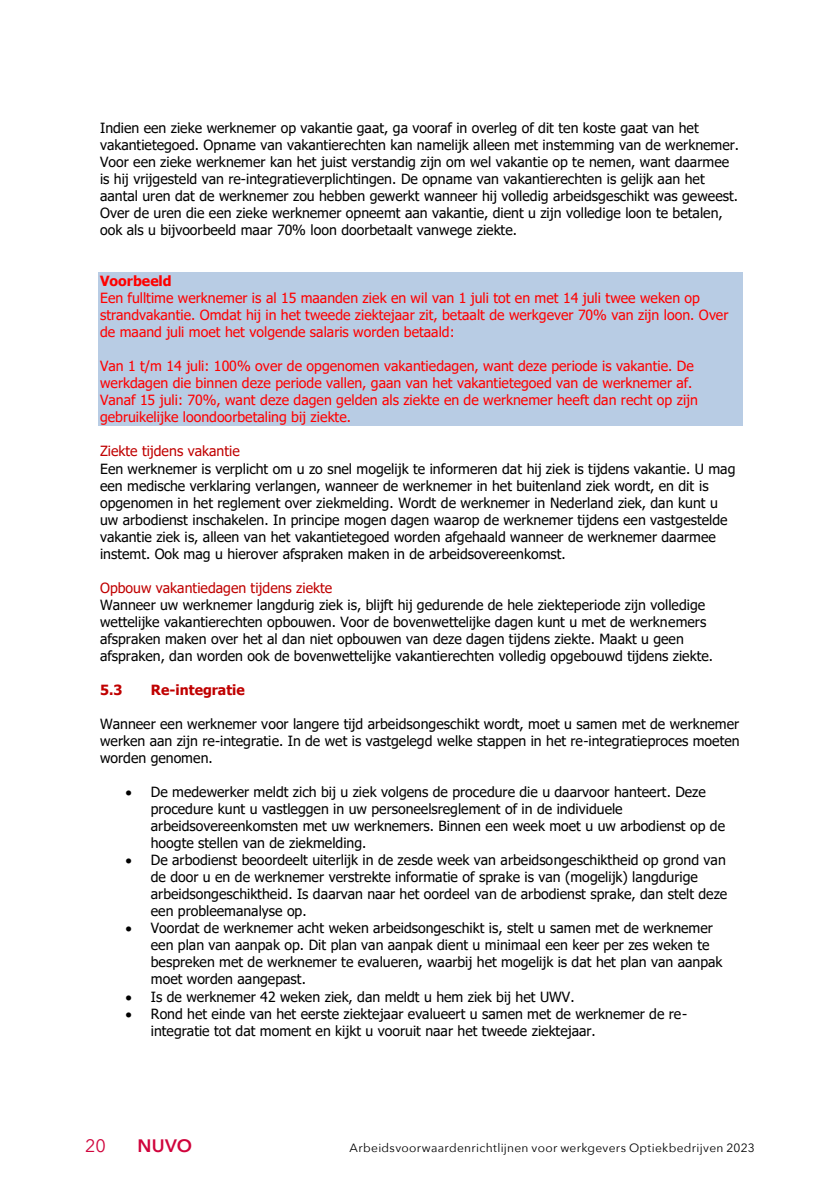
<style>
.page{position:relative;width:840px;height:1191px;background:#fff}
.page>*{position:absolute;margin:0;border:0;box-sizing:border-box;transform-origin:0 0}
.t1{font:600 18px "Avenir Next";color:#d0043c}
.t2{font:18px "Avenir Next";color:#d0043c}
.t3{font:14px/17px "Tahoma";color:#000}
.t4{font:14px/17px "Tahoma";color:#f00}
.t5{font:14px "Tahoma";color:#c00000}
.t6{font:700 14px "Tahoma";color:#c00000}
.t7{font:700 14px "Tahoma";color:#f00}
.t8{font:12px "Avenir Next";letter-spacing:.025em;color:#000}
</style>
<div class="page">
<div style="left:98px;top:272px;width:643px;height:17px;background:#b8cce4"></div>
<div style="left:98px;top:289px;width:643px;height:17px;background:#b8cce4"></div>
<div style="left:98px;top:306px;width:643px;height:17px;background:#b8cce4"></div>
<div style="left:98px;top:323px;width:643px;height:17px;background:#b8cce4"></div>
<div style="left:98px;top:340px;width:643px;height:17px;background:#b8cce4"></div>
<div style="left:98px;top:357px;width:643px;height:17px;background:#b8cce4"></div>
<div style="left:98px;top:374px;width:643px;height:17px;background:#b8cce4"></div>
<div style="left:98px;top:391px;width:643px;height:17px;background:#b8cce4"></div>
<div style="left:98px;top:408px;width:643px;height:17px;background:#b8cce4"></div>
<p class="t3" style="left:100px;top:120px;width:640px">Indien een zieke werknemer op vakantie gaat, ga vooraf in overleg of dit ten koste gaat van het vakantietegoed. Opname van vakantierechten kan namelijk alleen met instemming van de werknemer.<br>Voor een zieke werknemer kan het juist verstandig zijn om wel vakantie op te nemen, want daarmee is hij vrijgesteld van re-integratieverplichtingen. De opname van vakantierechten is gelijk aan het aantal uren dat de werknemer zou hebben gewerkt wanneer hij volledig arbeidsgeschikt was geweest.<br>Over de uren die een zieke werknemer opneemt aan vakantie, dient u zijn volledige loon te betalen, ook als u bijvoorbeeld maar 70% loon doorbetaalt vanwege ziekte.</p>
<p class="t7" style="left:100px;top:271px;width:73px">Voorbeeld</p>
<p class="t4" style="left:100px;top:290px;width:629px">Een fulltime werknemer is al 15 maanden ziek en wil van 1 juli tot en met 14 juli twee weken op strandvakantie. Omdat hij in het tweede ziektejaar zit, betaalt de werkgever 70% van zijn loon. Over de maand juli moet het volgende salaris worden betaald:</p>
<p class="t4" style="left:100px;top:358px;width:599px">Van 1 t/m 14 juli: 100% over de opgenomen vakantiedagen, want deze periode is vakantie. De werkdagen die binnen deze periode vallen, gaan van het vakantietegoed van de werknemer af.<br>Vanaf 15 juli: 70%, want deze dagen gelden als ziekte en de werknemer heeft dan recht op zijn gebruikelijke loondoorbetaling bij ziekte.</p>
<p class="t5" style="left:100px;top:442px;width:141px">Ziekte tijdens vakantie</p>
<p class="t3" style="left:100px;top:461px;width:636px">Een werknemer is verplicht om u zo snel mogelijk te informeren dat hij ziek is tijdens vakantie. U mag een medische verklaring verlangen, wanneer de werknemer in het buitenland ziek wordt, en dit is opgenomen in het reglement over ziekmelding. Wordt de werknemer in Nederland ziek, dan kunt u uw arbodienst inschakelen. In principe mogen dagen waarop de werknemer tijdens een vastgestelde vakantie ziek is, alleen van het vakantietegoed worden afgehaald wanneer de werknemer daarmee instemt. Ook mag u hierover afspraken maken in de arbeidsovereenkomst.</p>
<p class="t5" style="left:100px;top:578px;width:233px">Opbouw vakantiedagen tijdens ziekte</p>
<p class="t3" style="left:100px;top:597px;width:614px">Wanneer uw werknemer langdurig ziek is, blijft hij gedurende de hele ziekteperiode zijn volledige wettelijke vakantierechten opbouwen. Voor de bovenwettelijke dagen kunt u met de werknemers afspraken maken over het al dan niet opbouwen van deze dagen tijdens ziekte. Maakt u geen afspraken, dan worden ook de bovenwettelijke vakantierechten volledig opgebouwd tijdens ziekte.</p>
<p class="t6" style="left:100px;top:680px;width:24px">5.3</p>
<p class="t6" style="left:151px;top:680px;width:95px">Re-integratie</p>
<p class="t3" style="left:100px;top:716px;width:640px;text-align:justify">Wanneer een werknemer voor langere tijd arbeidsongeschikt wordt, moet u samen met de werknemer werken aan zijn re-integratie. In de wet is vastgelegd welke stappen in het re-integratieproces moeten worden genomen.</p>
<p class="t3" style="left:151px;top:784px;width:575px;text-indent:-25px">• De medewerker meldt zich bij u ziek volgens de procedure die u daarvoor hanteert. Deze procedure kunt u vastleggen in uw personeelsreglement of in de individuele arbeidsovereenkomsten met uw werknemers. Binnen een week moet u uw arbodienst op de hoogte stellen van de ziekmelding.</p>
<p class="t3" style="left:151px;top:852px;width:577px;text-indent:-25px">• De arbodienst beoordeelt uiterlijk in de zesde week van arbeidsongeschiktheid op grond van de door u en de werknemer verstrekte informatie of sprake is van (mogelijk) langdurige arbeidsongeschiktheid. Is daarvan naar het oordeel van de arbodienst sprake, dan stelt deze een probleemanalyse op.</p>
<p class="t3" style="left:151px;top:920px;width:573px;text-indent:-25px">• Voordat de werknemer acht weken arbeidsongeschikt is, stelt u samen met de werknemer een plan van aanpak op. Dit plan van aanpak dient u minimaal een keer per zes weken te bespreken met de werknemer te evalueren, waarbij het mogelijk is dat het plan van aanpak moet worden aangepast.</p>
<p class="t3" style="left:125px;top:988px;width:450px">• Is de werknemer 42 weken ziek, dan meldt u hem ziek bij het UWV.</p>
<p class="t3" style="left:151px;top:1005px;width:537px;text-indent:-25px">• Rond het einde van het eerste ziektejaar evalueert u samen met de werknemer de re&shy;integratie tot dat moment en kijkt u vooruit naar het tweede ziektejaar.</p>
<p class="t2" style="left:85px;top:1130px;width:22px">20</p>
<p class="t1" style="left:137px;top:1130px;width:56px">NUVO</p>
<p class="t8" style="left:349px;top:1137px;width:406px">Arbeidsvoorwaardenrichtlijnen voor werkgevers Optiekbedrijven 2023</p>
</div>
